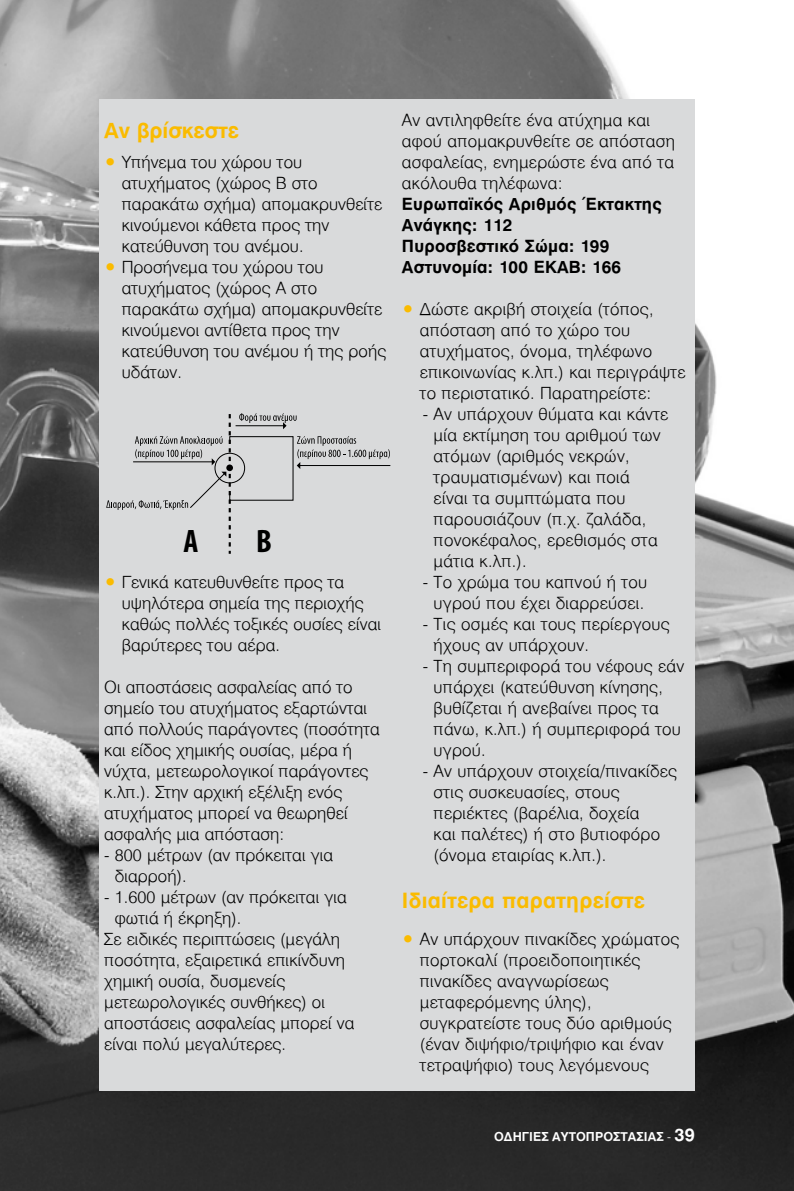
<style>
.page{position:relative;width:794px;height:1191px;background:#fff}
.page>*{position:absolute;margin:0;border:0;box-sizing:border-box;transform-origin:0 0}
.t1{font:700 condensed 32.55px "Myriad Pro";color:#000}
.t2{font:21px "UB Helvetica Bold";letter-spacing:.015em;color:#fabb00}
.t3{font:300 16.62px/21px "UB Helvetica";letter-spacing:.015em;color:#000}
.t4{font:16.62px/21px "UB Helvetica Bold";letter-spacing:.015em;color:#000}
.t5{font:12.25px "UB Helvetica Bold";letter-spacing:.005em;color:#fff}
.s1{color:#fabb00}
.s2{font-family:"UB Helvetica";font-weight:300}
.s3{font-size:17.5px}
</style>
<div class="page">
<img style="left:0;top:0;width:794px;height:1191px">
<div style="left:397px;top:99px;width:297px;height:992px;background:#d9dadb"></div>
<div style="left:99px;top:99px;width:298px;height:992px;background:#d9dadb"></div>
<svg style="left:106px;top:413px;width:284px;height:141px"></svg>
<p class="t2" style="left:104px;top:117px;width:136px">Αν βρίσκεστε</p>
<p class="t3" style="left:122px;top:151px;width:262px;text-indent:-17px"><span class="s1">•</span> Υπήνεμα του χώρου του ατυχήματος (χώρος Β στο παρακάτω σχήμα) απομακρυνθείτε κινούμενοι κάθετα προς την κατεύθυνση του ανέμου.</p>
<p class="t3" style="left:122px;top:256px;width:266px;text-indent:-17px"><span class="s1">•</span> Προσήνεμα του χώρου του ατυχήματος (χώρος Α στο παρακάτω σχήμα) απομακρυνθείτε κινούμενοι αντίθετα προς την κατεύθυνση του ανέμου ή της ροής υδάτων.</p>
<h1 class="t1" style="left:184px;top:521px;width:16px">Α</h1>
<h1 class="t1" style="left:256px;top:521px;width:17px">Β</h1>
<p class="t3" style="left:122px;top:571px;width:261px;text-indent:-17px"><span class="s1">•</span> Γενικά κατευθυνθείτε προς τα υψηλότερα σημεία της περιοχής καθώς πολλές τοξικές ουσίες είναι βαρύτερες του αέρα.</p>
<p class="t3" style="left:104px;top:676px;width:277px">Οι αποστάσεις ασφαλείας από το σημείο του ατυχήματος εξαρτώνται από πολλούς παράγοντες (ποσότητα και είδος χημικής ουσίας, μέρα ή νύχτα, μετεωρολογικοί παράγοντες κ.λπ.). Στην αρχική εξέλιξη ενός ατυχήματος μπορεί να θεωρηθεί ασφαλής μια απόσταση:</p>
<p class="t3" style="left:115px;top:844px;width:220px;text-indent:-11px">- 800 μέτρων (αν πρόκειται για διαρροή).</p>
<p class="t3" style="left:104px;top:886px;width:244px">- 1.600 μέτρων (αν πρόκειται για</p>
<p class="t3" style="left:115px;top:907px;width:128px">φωτιά ή έκρηξη).</p>
<p class="t3" style="left:104px;top:928px;width:237px">Σε ειδικές περιπτώσεις (μεγάλη</p>
<p class="t3" style="left:104px;top:949px;width:242px">ποσότητα, εξαιρετικά επικίνδυνη</p>
<p class="t3" style="left:104px;top:970px;width:183px">χημική ουσία, δυσμενείς</p>
<p class="t3" style="left:104px;top:991px;width:222px">μετεωρολογικές συνθήκες) οι</p>
<p class="t3" style="left:104px;top:1012px;width:252px">αποστάσεις ασφαλείας μπορεί να</p>
<p class="t3" style="left:104px;top:1033px;width:183px">είναι πολύ μεγαλύτερες.</p>
<p class="t3" style="left:402px;top:109px;width:274px">Αν αντιληφθείτε ένα ατύχημα και αφού απομακρυνθείτε σε απόσταση ασφαλείας, ενημερώστε ένα από τα ακόλουθα τηλέφωνα:</p>
<p class="t4" style="left:402px;top:193px;width:261px">Ευρωπαϊκός Αριθμός Έκτακτης<br>Ανάγκης: 112<br>Πυροσβεστικό Σώμα: 199<br>Αστυνομία: 100 ΕΚΑΒ: 166</p>
<p class="t3" style="left:420px;top:298px;width:267px;text-indent:-18px"><span class="s1">•</span> Δώστε ακριβή στοιχεία (τόπος, απόσταση από το χώρο του ατυχήματος, όνομα, τηλέφωνο επικοινωνίας κ.λπ.) και περιγράψτε το περιστατικό. Παρατηρείστε:</p>
<p class="t3" style="left:433px;top:403px;width:236px;text-indent:-11px">- Αν υπάρχουν θύματα και κάντε μία εκτίμηση του αριθμού των ατόμων (αριθμός νεκρών, τραυματισμένων) και ποιά<br>είναι τα συμπτώματα που παρουσιάζουν (π.χ. ζαλάδα, πονοκέφαλος, ερεθισμός στα μάτια κ.λπ.).</p>
<p class="t3" style="left:423px;top:571px;width:226px;text-align:center">- Το χρώμα του καπνού ή του υγρού που έχει διαρρεύσει.</p>
<p class="t3" style="left:433px;top:613px;width:238px;text-indent:-11px">- Τις οσμές και τους περίεργους ήχους αν υπάρχουν.</p>
<p class="t3" style="left:433px;top:655px;width:252px;text-indent:-11px">- Τη συμπεριφορά του νέφους εάν υπάρχει (κατεύθυνση κίνησης, βυθίζεται ή ανεβαίνει προς τα πάνω, κ.λπ.) ή συμπεριφορά του υγρού.</p>
<p class="t3" style="left:433px;top:760px;width:245px;text-indent:-11px">- Αν υπάρχουν στοιχεία/πινακίδες στις συσκευασίες, στους περιέκτες (βαρέλια, δοχεία<br>και παλέτες) ή στο βυτιοφόρο (όνομα εταιρίας κ.λπ.).</p>
<p class="t2" style="left:402px;top:887px;width:245px">Ιδιαίτερα παρατηρείστε</p>
<p class="t3" style="left:420px;top:928px;width:261px;text-indent:-18px"><span class="s1">•</span> Αν υπάρχουν πινακίδες χρώματος πορτοκαλί (προειδοποιητικές πινακίδες αναγνωρίσεως μεταφερόμενης ύλης), συγκρατείστε τους δύο αριθμούς (έναν διψήφιο/τριψήφιο και έναν τετραψήφιο) τους λεγόμενους</p>
<p class="t5" style="left:494px;top:1129px;width:202px">ΟΔΗΓΙΕΣ ΑΥΤΟΠΡΟΣΤΑΣΙΑΣ <span class="s2">-</span> <span class="s3">39</span></p>
</div>
